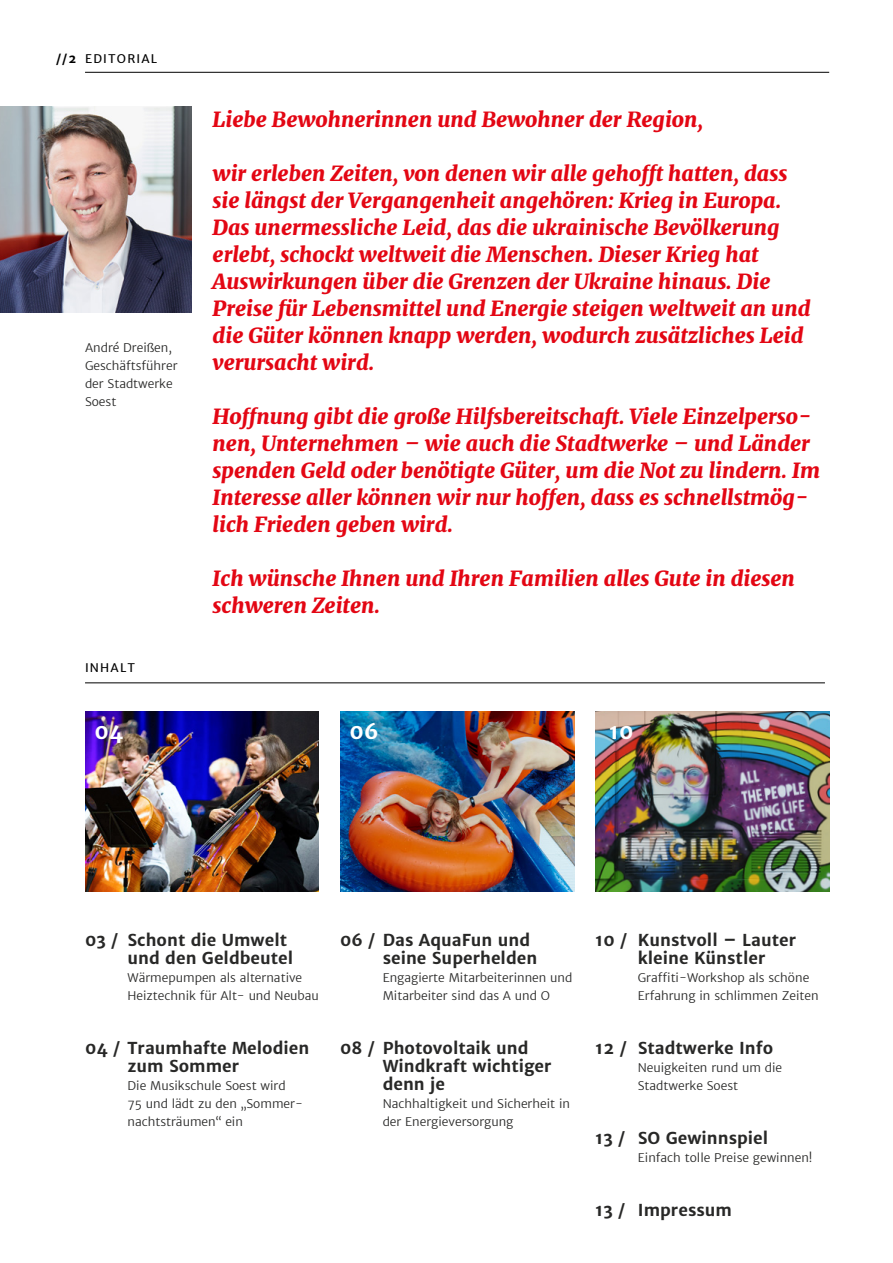
<style>
.page{position:relative;width:893px;height:1263px;background:#fff}
.page>*{position:absolute;margin:0;border:0;box-sizing:border-box;transform-origin:0 0}
.t1{font:italic 900 21px/27px "Merriweather";color:#e30613}
.t2{font:700 21px "Merriweather Sans";color:#fff}
.t3{font:700 16.5px/18px "Merriweather Sans";color:#282827}
.t4{font:300 12px/18px "Merriweather Sans";color:#282827}
.t5{font:12px "Merriweather Sans";letter-spacing:.1em;color:#000}
.t6{font:700 12px "Merriweather Sans";color:#000}
</style>
<div class="page">
<img style="left:0;top:106px;width:191px;height:206px">
<hr style="left:85px;top:72px;width:744px;height:1px;background:#000">
<hr style="left:85px;top:683px;width:740px;height:1px;background:#000">
<img style="left:595px;top:712px;width:234px;height:180px">
<img style="left:85px;top:712px;width:234px;height:179px">
<img style="left:340px;top:712px;width:234px;height:179px">
<p class="t6" style="left:56px;top:51px;width:22px">//2</p>
<p class="t5" style="left:85px;top:51px;width:74px">EDITORIAL</p>
<p class="t4" style="left:85px;top:338px;width:94px">André Dreißen,<br>Geschäftsführer der Stadtwerke<br>Soest</p>
<p class="t1" style="left:213px;top:105px;width:492px">Liebe Bewohnerinnen und Bewohner der Region,</p>
<p class="t1" style="left:213px;top:159px;width:600px">wir erleben Zeiten, von denen wir alle gehofft hatten, dass sie längst der Vergangenheit angehören: Krieg in Europa.<br>Das unermessliche Leid, das die ukrainische Bevölkerung erlebt, schockt weltweit die Menschen. Dieser Krieg hat Auswirkungen über die Grenzen der Ukraine hinaus. Die Preise für Lebensmittel und Energie steigen weltweit an und die Güter können knapp werden, wodurch zusätzliches Leid verursacht wird.</p>
<p class="t1" style="left:213px;top:402px;width:609px">Hoffnung gibt die große Hilfsbereitschaft. Viele Einzelperso&shy;nen, Unternehmen – wie auch die Stadtwerke – und Länder spenden Geld oder benötigte Güter, um die Not zu lindern. Im Interesse aller können wir nur hoffen, dass es schnellstmög&shy;lich Frieden geben wird.</p>
<p class="t1" style="left:213px;top:564px;width:584px">Ich wünsche Ihnen und Ihren Familien alles Gute in diesen schweren Zeiten.</p>
<p class="t5" style="left:85px;top:660px;width:52px">INHALT</p>
<p class="t2" style="left:94px;top:717px;width:30px">04</p>
<p class="t2" style="left:350px;top:717px;width:30px">06</p>
<p class="t2" style="left:609px;top:717px;width:26px">10</p>
<p class="t3" style="left:128px;top:931px;width:167px;text-indent:-43px">03 / Schont die Umwelt und den Geldbeutel</p>
<p class="t4" style="left:128px;top:968px;width:193px">Wärmepumpen als alternative<br>Heiztechnik für Alt- und Neubau</p>
<p class="t3" style="left:128px;top:1039px;width:183px;text-indent:-43px">04 / Traumhafte Melodien zum Sommer</p>
<p class="t4" style="left:128px;top:1076px;width:177px">Die Musikschule Soest wird<br>75 und lädt zu den „Sommer&shy;nachtsträumen“ ein</p>
<p class="t3" style="left:383px;top:931px;width:156px;text-indent:-43px">06 / Das AquaFun und seine Superhelden</p>
<p class="t4" style="left:383px;top:968px;width:191px">Engagierte Mitarbeiterinnen und<br>Mitarbeiter sind das A und O</p>
<p class="t3" style="left:383px;top:1039px;width:170px;text-indent:-43px">08 / Photovoltaik und<br>Windkraft wichtiger denn je</p>
<p class="t4" style="left:383px;top:1094px;width:189px">Nachhaltigkeit und Sicherheit in der Energieversorgung</p>
<p class="t3" style="left:638px;top:931px;width:160px;text-indent:-43px">10 / Kunstvoll – Lauter kleine Künstler</p>
<p class="t4" style="left:638px;top:968px;width:182px">Graffiti-Workshop als schöne<br>Erfahrung in schlimmen Zeiten</p>
<p class="t3" style="left:595px;top:1039px;width:179px">12 / Stadtwerke Info</p>
<p class="t4" style="left:638px;top:1058px;width:146px">Neuigkeiten rund um die<br>Stadtwerke Soest</p>
<p class="t3" style="left:595px;top:1129px;width:174px">13 / SO Gewinnspiel</p>
<p class="t4" style="left:638px;top:1148px;width:176px">Einfach tolle Preise gewinnen!</p>
<p class="t3" style="left:595px;top:1201px;width:138px">13 / Impressum</p>
</div>
